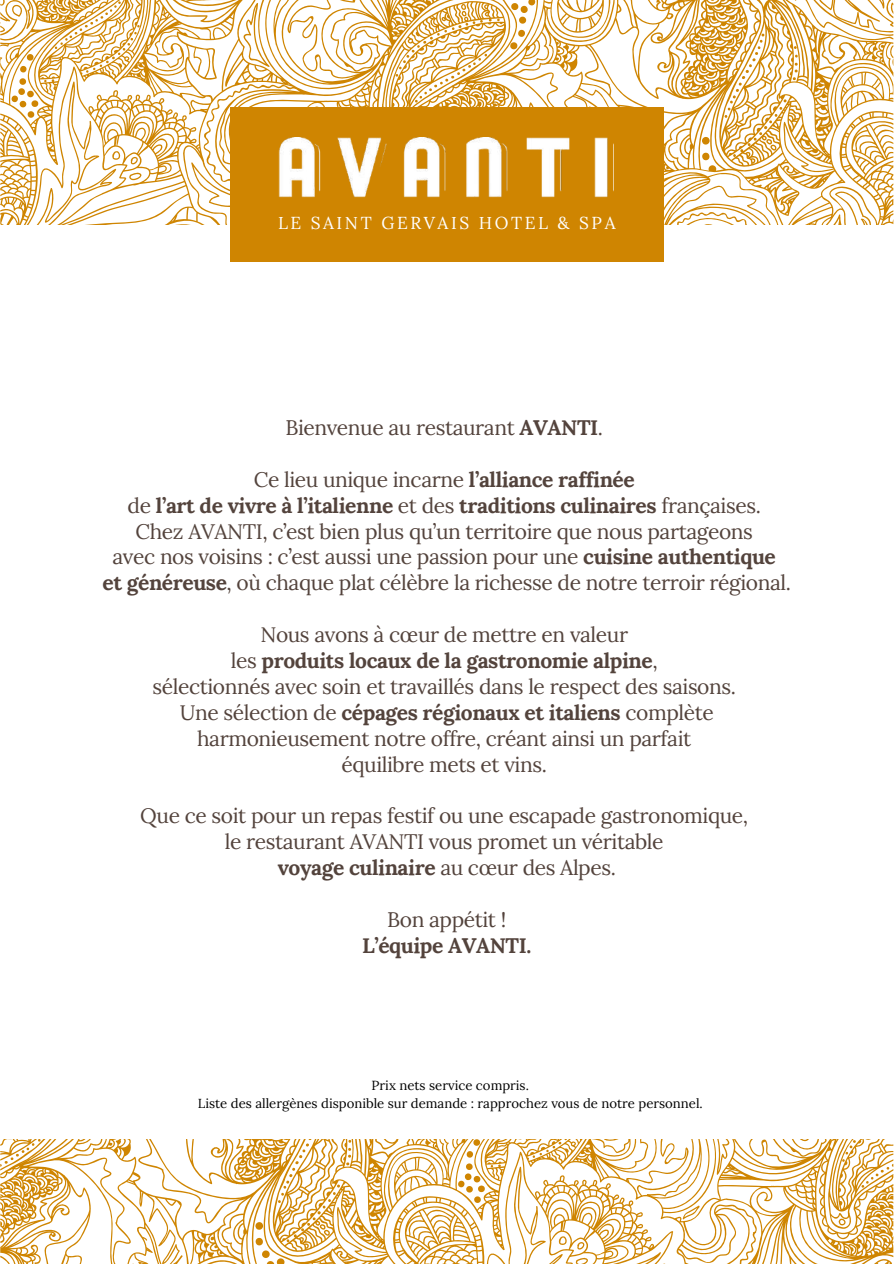
<style>
.page{position:relative;width:894px;height:1264px;background:#fff}
.page>*{position:absolute;margin:0;border:0;box-sizing:border-box;transform-origin:0 0}
.t1{font:21px/25.8px "Lora";letter-spacing:-.02em;color:#53433c;text-align:center}
.t2{font:700 21px "Lora";letter-spacing:-.02em;color:#53433c}
.t3{font:17.25px "Lora";letter-spacing:.145em;color:#fff}
.t4{font:13.2px/17.5px "Lora";color:#000;text-align:center}
.s1{font-weight:700}
</style>
<div class="page">
<svg style="left:0;top:0;width:893px;height:224px"></svg>
<svg style="left:550px;top:0;width:54px;height:33px"></svg>
<svg style="left:381px;top:0;width:156px;height:107px"></svg>
<svg style="left:243px;top:3px;width:27px;height:64px"></svg>
<svg style="left:0;top:0;width:36px;height:42px"></svg>
<div style="left:230px;top:107px;width:433px;height:155px;background:#cf8501"></div>
<img style="left:278px;top:138px;width:330px;height:60px">
<svg style="left:0;top:1139px;width:893px;height:124px"></svg>
<svg style="left:827px;top:1139px;width:66px;height:89px"></svg>
<svg style="left:255px;top:1221px;width:8px;height:9px"></svg>
<svg style="left:254px;top:1236px;width:11px;height:10px"></svg>
<svg style="left:261px;top:1250px;width:9px;height:8px"></svg>
<svg style="left:266px;top:1257px;width:19px;height:6px"></svg>
<svg style="left:278px;top:1139px;width:62px;height:103px"></svg>
<svg style="left:346px;top:1139px;width:6px;height:26px"></svg>
<svg style="left:456px;top:1139px;width:37px;height:64px"></svg>
<svg style="left:532px;top:1139px;width:35px;height:18px"></svg>
<svg style="left:703px;top:1139px;width:26px;height:35px"></svg>
<svg style="left:682px;top:1205px;width:17px;height:14px"></svg>
<svg style="left:575px;top:1256px;width:14px;height:7px"></svg>
<svg style="left:577px;top:1241px;width:7px;height:8px"></svg>
<svg style="left:558px;top:1235px;width:9px;height:10px"></svg>
<svg style="left:0;top:1255px;width:13px;height:8px"></svg>
<svg style="left:0;top:1139px;width:60px;height:31px"></svg>
<p class="t3" style="left:278px;top:211px;width:339px">LE SAINT GERVAIS HOTEL &amp; SPA</p>
<p class="t1" style="left:285px;top:414px;width:319px">Bienvenue au restaurant <span class="s1">AVANTI</span>.</p>
<p class="t1" style="left:103px;top:466px;width:689px">Ce lieu unique incarne <span class="s1">l’alliance raffinée<br></span>de <span class="s1">l’art de vivre à l’italienne</span> et des <span class="s1">traditions culinaires</span> françaises.<br>Chez AVANTI, c’est bien plus qu’un territoire que nous partageons<br>avec nos voisins : c’est aussi une passion pour une <span class="s1">cuisine authentique<br>et généreuse</span>, où chaque plat célèbre la richesse de notre terroir régional.</p>
<p class="t1" style="left:152px;top:621px;width:584px">Nous avons à cœur de mettre en valeur<br>les <span class="s1">produits locaux de la gastronomie alpine</span>,<br>sélectionnés avec soin et travaillés dans le respect des saisons.<br>Une sélection de <span class="s1">cépages régionaux et italiens</span> complète harmonieusement notre offre, créant ainsi un parfait<br>équilibre mets et vins.</p>
<p class="t1" style="left:140px;top:802px;width:609px">Que ce soit pour un repas festif ou une escapade gastronomique, le restaurant AVANTI vous promet un véritable<br><span class="s1">voyage culinaire</span> au cœur des Alpes.</p>
<p class="t1" style="left:387px;top:906px;width:121px">Bon appétit !</p>
<p class="t2" style="left:362px;top:931px;width:171px">L’équipe AVANTI.</p>
<p class="t4" style="left:198px;top:1076px;width:506px">Prix nets service compris.<br>Liste des allergènes disponible sur demande : rapprochez vous de notre personnel.</p>
</div>
